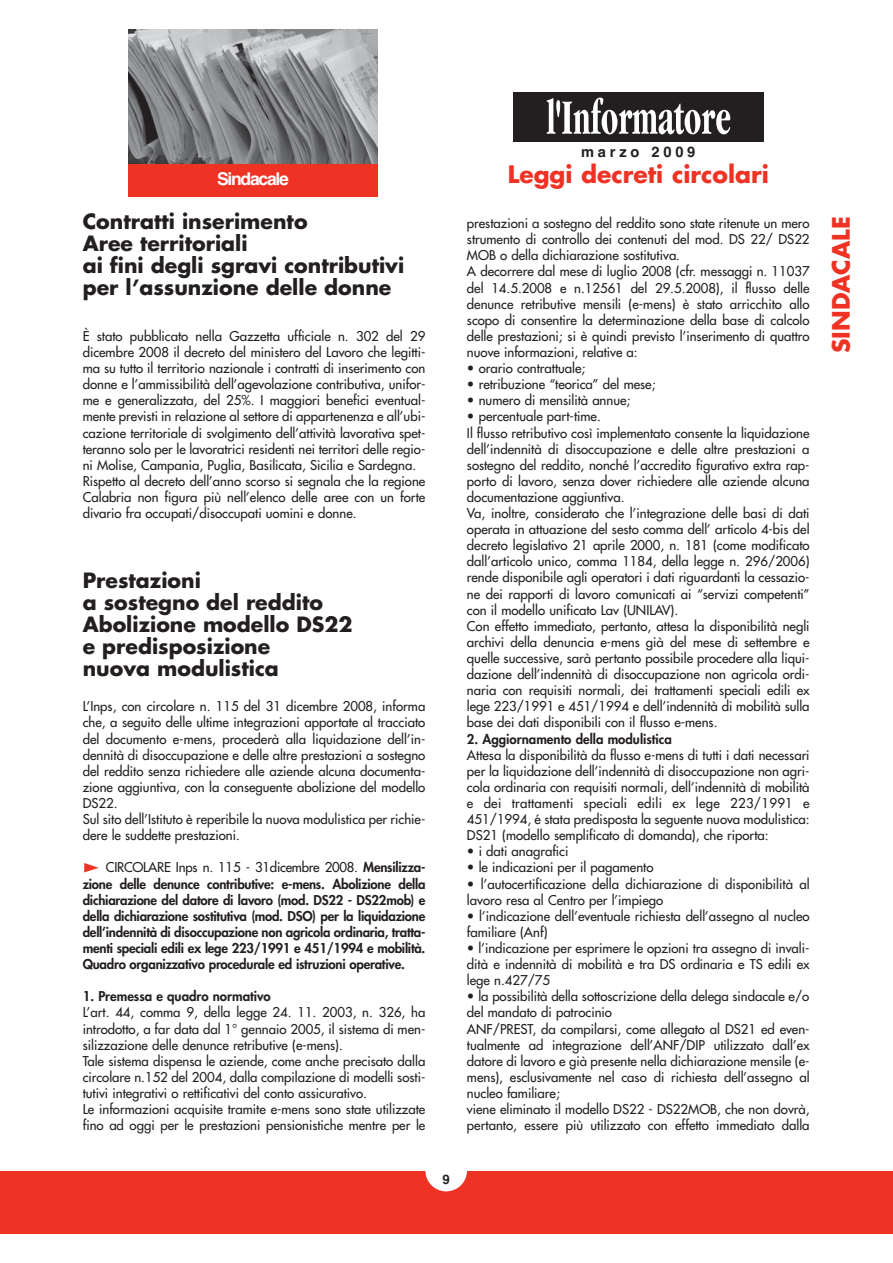
<style>
.page{position:relative;width:893px;height:1263px;background:#fff}
.page>*{position:absolute;margin:0;border:0;box-sizing:border-box;transform-origin:0 0}
.t1{font:700 23.4px "Futura";color:#ee3224}
.t2{font:700 20.55px/21.9px "Futura";color:#231f20}
.t3{font:700 17.55px "Helvetica";letter-spacing:-.075em;color:#fff}
.t4{font:700 14.7px "Helvetica";letter-spacing:.26em;color:#231f20}
.t5{font:13.2px/16px "Futura";color:#231f20}
.t6{font:800 13.2px/16px "Futura";color:#231f20;text-align:justify}
.t7{font:700 13.2px "Helvetica";color:#231f20}
.s1{font-weight:400}
</style>
<div class="page">
<div style="left:0;top:1171px;width:892px;height:62px;background:#ee3224"></div>
<div style="left:128px;top:164px;width:249px;height:32px;background:#ee3224"></div>
<img style="left:128px;top:29px;width:249px;height:135px">
<svg style="left:84px;top:863px;width:15px;height:9px"></svg>
<div style="left:425px;top:1150px;width:42px;height:41px;background:#fff;border-radius:50%"></div>
<div style="left:513px;top:92px;width:250px;height:49px;background:#231f20"></div>
<svg style="left:546px;top:98px;width:184px;height:36px"></svg>
<h3 class="t3" style="left:217px;top:172px;width:73px">Sindacale</h3>
<h2 class="t2" style="left:83px;top:212px;width:323px">Contratti inserimento<br>Aree territoriali<br>ai fini degli sgravi contributivi per l’assunzione delle donne</h2>
<p class="t5" style="left:83px;top:329px;width:344px">È stato pubblicato nella Gazzetta ufficiale n. 302 del 29 dicembre 2008 il decreto del ministero del Lavoro che legitti&shy;ma su tutto il territorio nazionale i contratti di inserimento con donne e l’ammissibilità dell’agevolazione contributiva, unifor&shy;me e generalizzata, del 25%. I maggiori benefici eventual&shy;mente previsti in relazione al settore di appartenenza e all’ubi&shy;cazione territoriale di svolgimento dell’attività lavorativa spet&shy;teranno solo per le lavoratrici residenti nei territori delle regio&shy;ni Molise, Campania, Puglia, Basilicata, Sicilia e Sardegna.<br>Rispetto al decreto dell’anno scorso si segnala che la regione Calabria non figura più nell’elenco delle aree con un forte divario fra occupati/disoccupati uomini e donne.</p>
<h2 class="t2" style="left:83px;top:572px;width:271px">Prestazioni<br>a sostegno del reddito<br>Abolizione modello DS22 e predisposizione<br>nuova modulistica</h2>
<p class="t5" style="left:83px;top:699px;width:344px">L’Inps, con circolare n. 115 del 31 dicembre 2008, informa che, a seguito delle ultime integrazioni apportate al tracciato del documento e-mens, procederà alla liquidazione dell’in&shy;dennità di disoccupazione e delle altre prestazioni a sostegno del reddito senza richiedere alle aziende alcuna documenta&shy;zione aggiuntiva, con la conseguente abolizione del modello DS22.<br>Sul sito dell’Istituto è reperibile la nuova modulistica per richie&shy;dere le suddette prestazioni.</p>
<p class="t6" style="left:83px;top:861px;width:344px;text-indent:23px"><span class="s1">CIRCOLARE Inps n. 115 - 31dicembre 2008.</span> Mensilizza&shy;zione delle denunce contributive: e-mens. Abolizione della dichiarazione del datore di lavoro (mod. DS22 - DS22mob) e della dichiarazione sostitutiva (mod. DSO) per la liquidazione dell’indennità di disoccupazione non agricola ordinaria, tratta&shy;menti speciali edili ex lege 223/1991 e 451/1994 e mobilità.<br>Quadro organizzativo procedurale ed istruzioni operative.</p>
<p class="t6" style="left:83px;top:989px;width:189px">1. Premessa e quadro normativo</p>
<p class="t5" style="left:83px;top:1005px;width:344px">L’art. 44, comma 9, della legge 24. 11. 2003, n. 326, ha introdotto, a far data dal 1° gennaio 2005, il sistema di men&shy;silizzazione delle denunce retributive (e-mens).<br>Tale sistema dispensa le aziende, come anche precisato dalla circolare n.152 del 2004, dalla compilazione di modelli sosti&shy;tutivi integrativi o rettificativi del conto assicurativo.<br>Le informazioni acquisite tramite e-mens sono state utilizzate fino ad oggi per le prestazioni pensionistiche mentre per le</p>
<p class="t7" style="left:442px;top:1174px;width:9px">9</p>
<p class="t4" style="left:581px;top:147px;width:116px">marzo 2009</p>
<h1 class="t1" style="left:507px;top:164px;width:262px">Leggi decreti circolari</h1>
<p class="t5" style="left:467px;top:216px;width:344px">prestazioni a sostegno del reddito sono state ritenute un mero strumento di controllo dei contenuti del mod. DS 22/ DS22<br>MOB o della dichiarazione sostitutiva.<br>A decorrere dal mese di luglio 2008 (cfr. messaggi n. 11037 del 14.5.2008 e n.12561 del 29.5.2008), il flusso delle denunce retributive mensili (e-mens) è stato arricchito allo scopo di consentire la determinazione della base di calcolo delle prestazioni; si è quindi previsto l’inserimento di quattro nuove informazioni, relative a:</p>
<p class="t5" style="left:467px;top:361px;width:120px">• orario contrattuale;</p>
<p class="t5" style="left:467px;top:377px;width:190px">• retribuzione “teorica” del mese;</p>
<p class="t5" style="left:467px;top:393px;width:165px">• numero di mensilità annue;</p>
<p class="t5" style="left:467px;top:409px;width:344px">• percentuale part-time.<br>Il flusso retributivo così implementato consente la liquidazione dell’indennità di disoccupazione e delle altre prestazioni a sostegno del reddito, nonché l’accredito figurativo extra rap&shy;porto di lavoro, senza dover richiedere alle aziende alcuna documentazione aggiuntiva.<br>Va, inoltre, considerato che l’integrazione delle basi di dati operata in attuazione del sesto comma dell’ articolo 4-bis del decreto legislativo 21 aprile 2000, n. 181 (come modificato dall’articolo unico, comma 1184, della legge n. 296/2006) rende disponibile agli operatori i dati riguardanti la cessazio&shy;ne dei rapporti di lavoro comunicati ai “servizi competenti” con il modello unificato Lav (UNILAV).<br>Con effetto immediato, pertanto, attesa la disponibilità negli archivi della denuncia e-mens già del mese di settembre e quelle successive, sarà pertanto possibile procedere alla liqui&shy;dazione dell’indennità di disoccupazione non agricola ordi&shy;naria con requisiti normali, dei trattamenti speciali edili ex lege 223/1991 e 451/1994 e dell’indennità di mobilità sulla base dei dati disponibili con il flusso e-mens.</p>
<p class="t6" style="left:467px;top:732px;width:206px">2. Aggiornamento della modulistica</p>
<p class="t5" style="left:467px;top:748px;width:344px;text-align:justify">Attesa la disponibilità da flusso e-mens di tutti i dati necessari per la liquidazione dell’indennità di disoccupazione non agri&shy;cola ordinaria con requisiti normali, dell’indennità di mobilità e dei trattamenti speciali edili ex lege 223/1991 e 451/1994, é stata predisposta la seguente nuova modulistica:<br>DS21 (modello semplificato di domanda), che riporta:</p>
<p class="t5" style="left:467px;top:844px;width:103px">• i dati anagrafici</p>
<p class="t5" style="left:467px;top:860px;width:188px">• le indicazioni per il pagamento</p>
<p class="t5" style="left:467px;top:877px;width:344px">• l’autocertificazione della dichiarazione di disponibilità al lavoro resa al Centro per l’impiego</p>
<p class="t5" style="left:467px;top:909px;width:344px">• l’indicazione dell’eventuale richiesta dell’assegno al nucleo familiare (Anf)</p>
<p class="t5" style="left:467px;top:941px;width:344px;text-align:justify">• l’indicazione per esprimere le opzioni tra assegno di invali&shy;dità e indennità di mobilità e tra DS ordinaria e TS edili ex lege n.427/75</p>
<p class="t5" style="left:467px;top:989px;width:344px">• la possibilità della sottoscrizione della delega sindacale e/o del mandato di patrocinio<br>ANF/PREST, da compilarsi, come allegato al DS21 ed even&shy;tualmente ad integrazione dell’ANF/DIP utilizzato dall’ex datore di lavoro e già presente nella dichiarazione mensile (e&shy;mens), esclusivamente nel caso di richiesta dell’assegno al nucleo familiare;<br>viene eliminato il modello DS22 - DS22MOB, che non dovrà, pertanto, essere più utilizzato con effetto immediato dalla</p>
<h1 class="t1" style="left:830px;top:353px;width:138px;rotate:-90deg">SINDACALE</h1>
</div>
